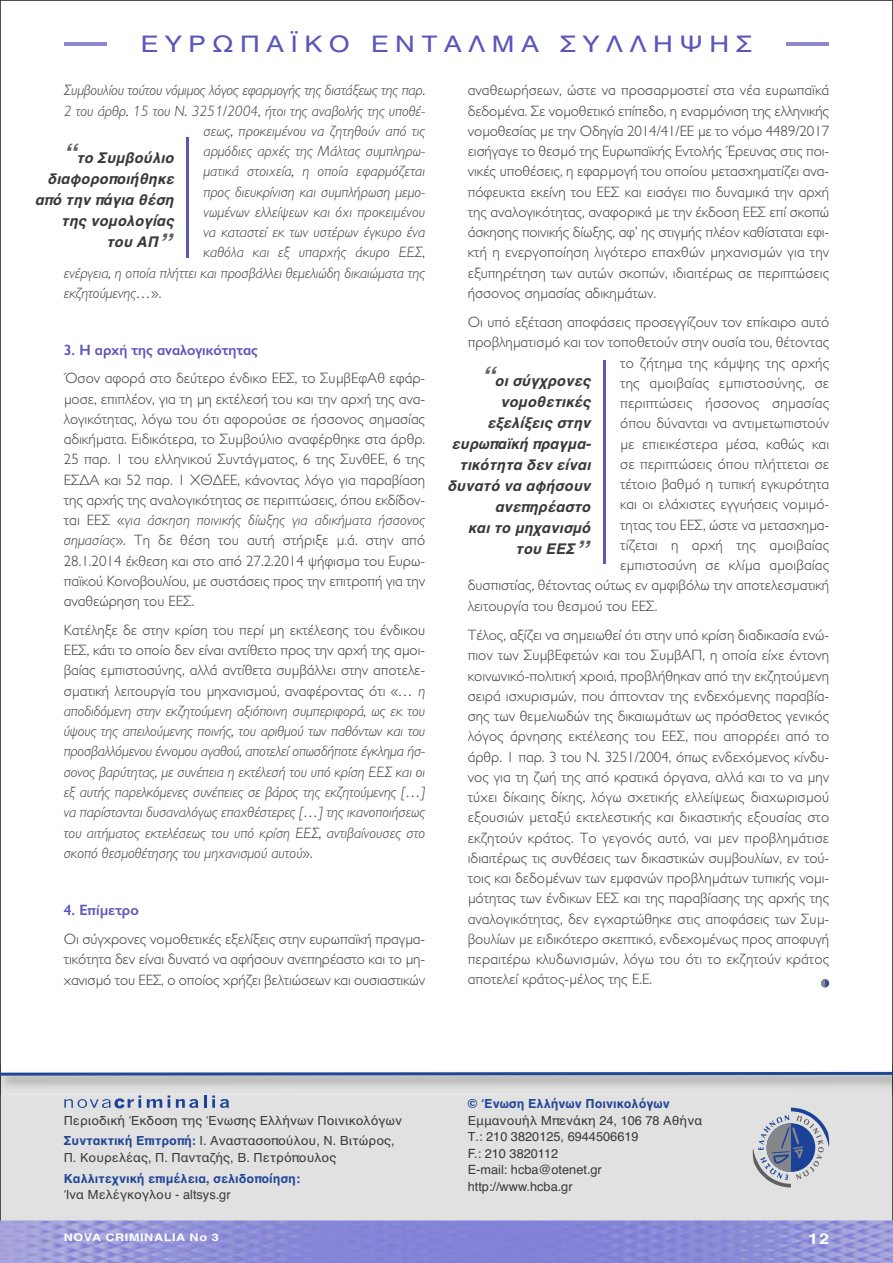
<style>
.page{position:relative;width:893px;height:1263px;background:#fff}
.page>*{position:absolute;margin:0;border:0;box-sizing:border-box;transform-origin:0 0}
.t1{font:22.5px "UB Helvetica";letter-spacing:.25em;color:#5b56bb;scale:1.2 1}
.t2{font:300 15px/20.2px "Gill Sans Ell";color:#39383a;text-align:justify}
.t3{font:italic 300 15px/20.2px "Gill Sans Ell";color:#39383a;text-align:justify}
.t4{font:italic 700 15px/21px "Helvetica";color:#39383a;text-align:right}
.t5{font:15px "Gill Sans Ell Demi";color:#5b56bb}
.t6{font:700 15px "Helvetica";color:#fff;scale:1.2 1}
.t7{font:12.75px/16.5px "Helvetica";color:#39383a}
.t8{font:700 12.75px "Helvetica";color:#214797}
.t9{font:700 10.5px "Helvetica";letter-spacing:.05em;color:#fff;scale:1.2 1}
.s1{font-style:normal}
.s2{font-size:27px;color:#5d6063}
.s3{font-style:italic}
.s4{font-weight:700;color:#214797}
</style>
<div class="page">
<img style="left:0;top:1220px;width:893px;height:43px">
<hr style="left:603px;top:361px;width:2px;height:203px;background:#5b56bb">
<hr style="left:64px;top:43px;width:42px;height:3px;background:#8c89d0">
<hr style="left:787px;top:43px;width:42px;height:3px;background:#8c89d0">
<div style="left:1px;top:1187px;width:891px;height:33px;background:#e1e1e1"></div>
<hr style="left:0;top:1095px;width:1px;height:125px;background:#39383a">
<hr style="left:892px;top:1094px;width:1px;height:126px;background:#39383a">
<svg style="left:0;top:1065px;width:893px;height:122px"></svg>
<hr style="left:186px;top:137px;width:2px;height:120px;background:#5b56bb">
<div style="left:821px;top:979px;width:8px;height:8px;background:#3e4e99;border-radius:50%"></div>
<svg style="left:821px;top:979px;width:4px;height:8px"></svg>
<h1 class="t1" style="left:141px;top:30px;width:511px">ΕΥΡΩΠΑΪΚΟ ΕΝΤΑΛΜΑ ΣΥΛΛΗΨΗΣ</h1>
<p class="t3" style="left:64px;top:80px;width:363px">Συμβουλίου τούτου νόμιμος λόγος εφαρμογής της διατάξεως της παρ.</p>
<p class="t3" style="left:64px;top:100px;width:363px">2 του άρθρ. 15 του Ν. 3251/2004, ήτοι της αναβολής της υποθέ-</p>
<p class="t3" style="left:203px;top:121px;width:223px">σεως, προκειμένου να ζητηθούν από τις</p>
<p class="t3" style="left:203px;top:141px;width:223px">αρμόδιες αρχές της Μάλτας συμπληρω-</p>
<p class="t3" style="left:203px;top:161px;width:223px">ματικά στοιχεία, η οποία εφαρμόζεται</p>
<p class="t3" style="left:203px;top:181px;width:223px">προς διευκρίνιση και συμπλήρωση μεμο-</p>
<p class="t3" style="left:203px;top:202px;width:223px">νωμένων ελλείψεων και όχι προκειμένου</p>
<p class="t3" style="left:203px;top:222px;width:223px">να καταστεί εκ των υστέρων έγκυρο ένα</p>
<p class="t3" style="left:203px;top:242px;width:223px">καθόλα και εξ υπαρχής άκυρο ΕΕΣ,</p>
<p class="t3" style="left:64px;top:262px;width:363px">ενέργεια, η οποία πλήττει και προσβάλλει θεμελιώδη δικαιώματα της</p>
<p class="t3" style="left:64px;top:283px;width:99px">εκζητούμενης…<span class="s1">».</span></p>
<p class="t4" style="left:35px;top:147px;width:140px"><span class="s2">“</span>το Συμβούλιο διαφοροποιήθηκε από την πάγια θέση της νομολογίας του ΑΠ<span class="s2">”</span></p>
<p class="t5" style="left:64px;top:341px;width:196px">3. Η αρχή της αναλογικότητας</p>
<p class="t2" style="left:64px;top:368px;width:363px">Όσον αφορά στο δεύτερο ένδικο ΕΕΣ, το ΣυμβΕφΑθ εφάρ&shy;μοσε, επιπλέον, για τη μη εκτέλεσή του και την αρχή της ανα&shy;λογικότητας, λόγω του ότι αφορούσε σε ήσσονος σημασίας αδικήματα. Ειδικότερα, το Συμβούλιο αναφέρθηκε στα άρθρ.<br>25 παρ. 1 του ελληνικού Συντάγματος, 6 της ΣυνθΕΕ, 6 της ΕΣΔΑ και 52 παρ. 1 ΧΘΔΕΕ, κάνοντας λόγο για παραβίαση της αρχής της αναλογικότητας σε περιπτώσεις, όπου εκδίδον&shy;ται ΕΕΣ «<span class="s3">για άσκηση ποινικής δίωξης για αδικήματα ήσσονος σημασίας</span>». Τη δε θέση του αυτή στήριξε μ.ά. στην από 28.1.2014 έκθεση και στο από 27.2.2014 ψήφισμα του Ευρω&shy;παϊκού Κοινοβουλίου, με συστάσεις προς την επιτροπή για την αναθεώρηση του ΕΕΣ.</p>
<p class="t3" style="left:64px;top:620px;width:363px"><span class="s1">Κατέληξε δε στην κρίση του περί μη εκτέλεσης του ένδικου ΕΕΣ, κάτι το οποίο δεν είναι αντίθετο προς την αρχή της αμοι&shy;βαίας εμπιστοσύνης, αλλά αντίθετα συμβάλλει στην αποτελε&shy;σματική λειτουργία του μηχανισμού, αναφέροντας ότι «</span>… η αποδιδόμενη στην εκζητούμενη αξιόποινη συμπεριφορά, ως εκ του ύψους της απειλούμενης ποινής, του αριθμού των παθόντων και του προσβαλλόμενου έννομου αγαθού, αποτελεί οπωσδήποτε έγκλημα ήσ&shy;σονος βαρύτητας, με συνέπεια η εκτέλεσή του υπό κρίση ΕΕΣ και οι εξ αυτής παρελκόμενες συνέπειες σε βάρος της εκζητούμενης […] να παρίστανται δυσαναλόγως επαχθέστερες […] της ικανοποιήσεως του αιτήματος εκτελέσεως του υπό κρίση ΕΕΣ, αντιβαίνουσες στο σκοπό θεσμοθέτησης του μηχανισμού αυτού<span class="s1">».</span></p>
<p class="t5" style="left:64px;top:902px;width:76px">4. Επίμετρο</p>
<p class="t2" style="left:64px;top:929px;width:363px">Οι σύγχρονες νομοθετικές εξελίξεις στην ευρωπαϊκή πραγμα&shy;τικότητα δεν είναι δυνατό να αφήσουν ανεπηρέαστο και το μη&shy;χανισμό του ΕΕΣ, ο οποίος χρήζει βελτιώσεων και ουσιαστικών</p>
<p class="t2" style="left:468px;top:80px;width:363px">αναθεωρήσεων, ώστε να προσαρμοστεί στα νέα ευρωπαϊκά δεδομένα. Σε νομοθετικό επίπεδο, η εναρμόνιση της ελληνικής νομοθεσίας με την Οδηγία 2014/41/ΕΕ με το νόμο 4489/2017 εισήγαγε το θεσμό της Ευρωπαϊκής Εντολής Έρευνας στις ποι&shy;νικές υποθέσεις, η εφαρμογή του οποίου μετασχηματίζει ανα&shy;πόφευκτα εκείνη του ΕΕΣ και εισάγει πιο δυναμικά την αρχή της αναλογικότητας, αναφορικά με την έκδοση ΕΕΣ επί σκοπώ άσκησης ποινικής δίωξης, αφ’ ης στιγμής πλέον καθίσταται εφι&shy;κτή η ενεργοποίηση λιγότερο επαχθών μηχανισμών για την εξυπηρέτηση των αυτών σκοπών, ιδιαιτέρως σε περιπτώσεις ήσσονος σημασίας αδικημάτων.</p>
<p class="t2" style="left:468px;top:312px;width:363px">Οι υπό εξέταση αποφάσεις προσεγγίζουν τον επίκαιρο αυτό</p>
<p class="t2" style="left:468px;top:332px;width:363px">προβληματισμό και τον τοποθετούν στην ουσία του, θέτοντας</p>
<p class="t2" style="left:620px;top:353px;width:211px">το ζήτημα της κάμψης της αρχής</p>
<p class="t2" style="left:620px;top:373px;width:211px">της αμοιβαίας εμπιστοσύνης, σε</p>
<p class="t2" style="left:620px;top:393px;width:211px">περιπτώσεις ήσσονος σημασίας</p>
<p class="t2" style="left:620px;top:413px;width:211px">όπου δύνανται να αντιμετωπιστούν</p>
<p class="t2" style="left:620px;top:434px;width:211px">με επιεικέστερα μέσα, καθώς και</p>
<p class="t2" style="left:620px;top:454px;width:211px">σε περιπτώσεις όπου πλήττεται σε</p>
<p class="t2" style="left:620px;top:474px;width:211px">τέτοιο βαθμό η τυπική εγκυρότητα</p>
<p class="t2" style="left:620px;top:494px;width:211px">και οι ελάχιστες εγγυήσεις νομιμό-</p>
<p class="t2" style="left:620px;top:515px;width:211px">τητας του ΕΕΣ, ώστε να μετασχημα-</p>
<p class="t2" style="left:620px;top:535px;width:211px">τίζεται η αρχή της αμοιβαίας</p>
<p class="t2" style="left:620px;top:555px;width:211px">εμπιστοσύνη σε κλίμα αμοιβαίας</p>
<p class="t2" style="left:468px;top:575px;width:363px">δυσπιστίας, θέτοντας ούτως εν αμφιβόλω την αποτελεσματική</p>
<p class="t2" style="left:468px;top:596px;width:191px">λειτουργία του θεσμού του ΕΕΣ.</p>
<p class="t2" style="left:468px;top:625px;width:363px">Τέλος, αξίζει να σημειωθεί ότι στην υπό κρίση διαδικασία ενώ&shy;πιον των ΣυμβΕφετών και του ΣυμβΑΠ, η οποία είχε έντονη κοινωνικό-πολιτική χροιά, προβλήθηκαν από την εκζητούμενη σειρά ισχυρισμών, που άπτονταν της ενδεχόμενης παραβία&shy;σης των θεμελιωδών της δικαιωμάτων ως πρόσθετος γενικός λόγος άρνησης εκτέλεσης του ΕΕΣ, που απορρέει από το άρθρ. 1 παρ. 3 του Ν. 3251/2004, όπως ενδεχόμενος κίνδυ&shy;νος για τη ζωή της από κρατικά όργανα, αλλά και το να μην τύχει δίκαιης δίκης, λόγω σχετικής ελλείψεως διαχωρισμού εξουσιών μεταξύ εκτελεστικής και δικαστικής εξουσίας στο εκζητούν κράτος. Το γεγονός αυτό, ναι μεν προβλημάτισε ιδιαιτέρως τις συνθέσεις των δικαστικών συμβουλίων, εν τού&shy;τοις και δεδομένων των εμφανών προβλημάτων τυπικής νομι&shy;μότητας των ένδικων ΕΕΣ και της παραβίασης της αρχής της αναλογικότητας, δεν εγχαρτώθηκε στις αποφάσεις των Συμ&shy;βουλίων με ειδικότερο σκεπτικό, ενδεχομένως προς αποφυγή περαιτέρω κλυδωνισμών, λόγω του ότι το εκζητούν κράτος αποτελεί κράτος-μέλος της Ε.Ε.</p>
<p class="t4" style="left:447px;top:371px;width:146px"><span class="s2">“</span>οι σύγχρονες νομοθετικές εξελίξεις στην ευρωπαϊκή πραγμα&shy;τικότητα δεν είναι δυνατό να αφήσουν ανεπηρέαστο<br>και το μηχανισμό του ΕΕΣ<span class="s2">”</span></p>
<p class="t7" style="left:64px;top:1110px;width:340px;line-height:20.7px">Περιοδική Έκδοση της Ένωσης Ελλήνων Ποινικολόγων<br><span class="s4">Συντακτική Επιτροπή:</span> Ι. Αναστασοπούλου, Ν. Βιτώρος,</p>
<p class="t7" style="left:64px;top:1149px;width:274px">Π. Κουρελέας, Π. Πανταζής, Β. Πετρόπουλος</p>
<p class="t8" style="left:64px;top:1171px;width:238px">Καλλιτεχνική επιμέλεια, σελιδοποίηση:</p>
<p class="t7" style="left:64px;top:1186px;width:168px">Ίνα Μελέγκογλου - altsys.gr</p>
<p class="t8" style="left:468px;top:1096px;width:204px">© Ένωση Ελλήνων Ποινικολόγων</p>
<p class="t7" style="left:468px;top:1112px;width:236px">Εμμανουήλ Μπενάκη 24, 106 78 Αθήνα<br>Τ.: 210 3820125, 6944506619<br>F.: 210 3820112<br>E-mail: hcba@otenet.gr http://www.hcba.gr</p>
<p class="t9" style="left:64px;top:1231px;width:131px">NOVA CRIMINALIA No 3</p>
<p class="t6" style="left:808px;top:1230px;width:19px">12</p>
</div>
